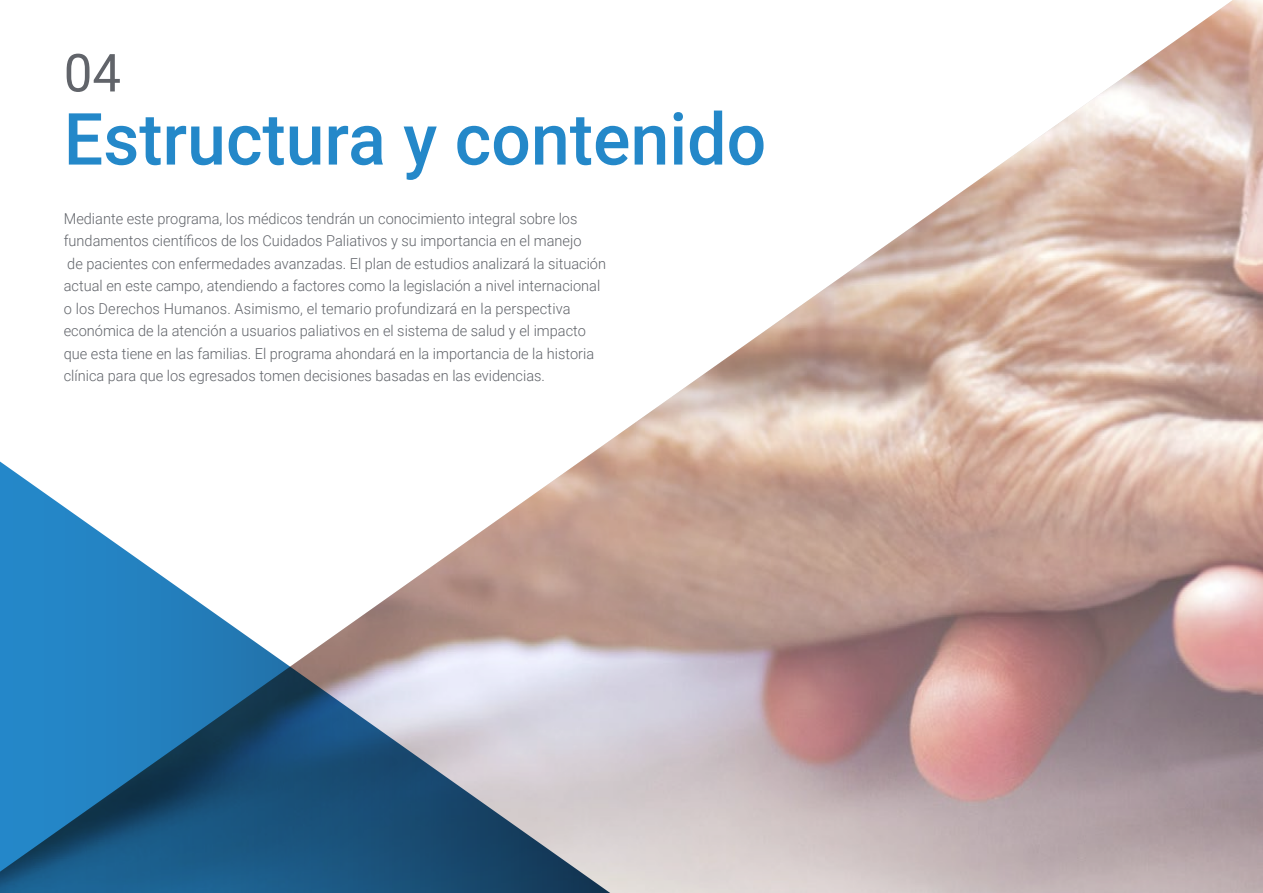
<style>
.page{position:relative;width:1263px;height:893px;background:#fff}
.page>*{position:absolute;margin:0;border:0;box-sizing:border-box;transform-origin:0 0}
.t1{font:500 72px "Roboto";color:#2488c9}
.t2{font:52.5px "Roboto";color:#61646a}
.t3{font:300 15px/22.5px "Roboto";color:#61646a}
</style>
<div class="page">
<img style="left:602px;top:0;width:661px;height:893px">
<svg style="left:0;top:446px;width:640px;height:447px"></svg>
<h2 class="t2" style="left:64px;top:36px;width:59px">04</h2>
<h1 class="t1" style="left:64px;top:89px;width:704px">Estructura y contenido</h1>
<p class="t3" style="left:64px;top:207px;width:544px">Mediante este programa, los médicos tendrán un conocimiento integral sobre los fundamentos científicos de los Cuidados Paliativos y su importancia en el manejo<br>de pacientes con enfermedades avanzadas. El plan de estudios analizará la situación actual en este campo, atendiendo a factores como la legislación a nivel internacional o los Derechos Humanos. Asimismo, el temario profundizará en la perspectiva económica de la atención a usuarios paliativos en el sistema de salud y el impacto que esta tiene en las familias. El programa ahondará en la importancia de la historia clínica para que los egresados tomen decisiones basadas en las evidencias.</p>
</div>
